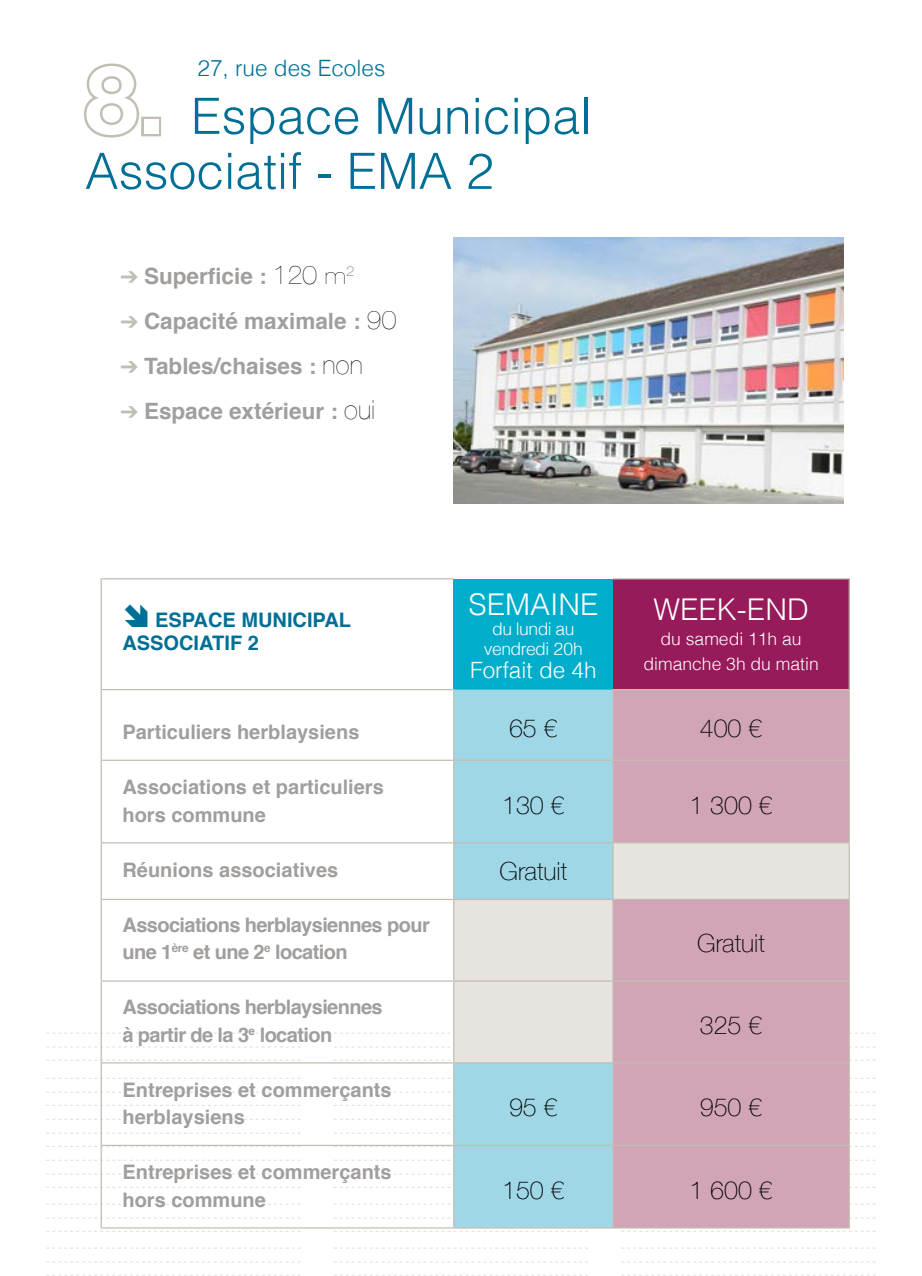
<style>
.page{position:relative;width:922px;height:1276px;background:#fff}
.page>*{position:absolute;margin:0;border:0;box-sizing:border-box;transform-origin:0 0}
.t1{font:300 50px/55px "Helvetica";color:#006f96}
.t2{font:300 30px "Helvetica";color:#fff}
.t3{font:100 25px "Helvetica Neue";color:#000}
.t4{font:700 22.5px "Helvetica";color:#a19e9c}
.t5{font:300 22.5px "Helvetica";color:#006f96}
.t6{font:300 22.5px "Helvetica";color:#fff}
.t7{font:700 20px/27.5px "Helvetica";color:#a19e9c}
.t8{font:700 20px/27.5px "Helvetica";letter-spacing:-.03em;color:#a19e9c}
.t9{font:700 20px/22.5px "Helvetica";color:#006f96}
.t10{font:300 17.5px/25px "Helvetica";color:#fff;text-align:center}
.t11{font:300 17.5px/20px "Helvetica";letter-spacing:-.03em;color:#fff;text-align:center}
.s1{font-family:"Helvetica Neue";font-weight:700;font-size:95px;color:#fff}
.s2{color:#c2beb3}
.s3{font-family:"Helvetica Neue";font-weight:200;font-size:26.25px;color:#000}
.s4{font-family:"Helvetica Neue";font-weight:900;font-stretch:expanded;color:#000}
</style>
<div class="page">
<svg style="left:46px;top:1078px;width:254px;height:1px"></svg>
<svg style="left:46px;top:1032px;width:254px;height:1px"></svg>
<svg style="left:47px;top:1203px;width:253px;height:1px"></svg>
<svg style="left:46px;top:1247px;width:254px;height:1px"></svg>
<svg style="left:46px;top:1173px;width:254px;height:1px"></svg>
<svg style="left:47px;top:1132px;width:253px;height:1px"></svg>
<svg style="left:47px;top:1091px;width:253px;height:1px"></svg>
<svg style="left:46px;top:1046px;width:254px;height:1px"></svg>
<svg style="left:46px;top:1217px;width:254px;height:1px"></svg>
<svg style="left:46px;top:1261px;width:254px;height:1px"></svg>
<svg style="left:46px;top:1187px;width:254px;height:1px"></svg>
<svg style="left:46px;top:1146px;width:254px;height:1px"></svg>
<svg style="left:46px;top:1105px;width:254px;height:1px"></svg>
<svg style="left:47px;top:1059px;width:253px;height:1px"></svg>
<svg style="left:47px;top:1230px;width:253px;height:1px"></svg>
<svg style="left:47px;top:1274px;width:253px;height:1px"></svg>
<svg style="left:334px;top:1078px;width:117px;height:1px"></svg>
<svg style="left:334px;top:1032px;width:116px;height:1px"></svg>
<svg style="left:334px;top:1203px;width:116px;height:1px"></svg>
<svg style="left:334px;top:1247px;width:254px;height:1px"></svg>
<svg style="left:334px;top:1173px;width:116px;height:1px"></svg>
<svg style="left:334px;top:1132px;width:116px;height:1px"></svg>
<svg style="left:334px;top:1091px;width:116px;height:1px"></svg>
<svg style="left:334px;top:1046px;width:116px;height:1px"></svg>
<svg style="left:334px;top:1217px;width:116px;height:1px"></svg>
<svg style="left:334px;top:1261px;width:254px;height:1px"></svg>
<svg style="left:334px;top:1187px;width:117px;height:1px"></svg>
<svg style="left:334px;top:1146px;width:117px;height:1px"></svg>
<svg style="left:334px;top:1105px;width:117px;height:1px"></svg>
<svg style="left:334px;top:1059px;width:116px;height:1px"></svg>
<svg style="left:334px;top:1230px;width:254px;height:1px"></svg>
<svg style="left:334px;top:1274px;width:254px;height:1px"></svg>
<svg style="left:849px;top:1078px;width:26px;height:1px"></svg>
<svg style="left:621px;top:1247px;width:254px;height:1px"></svg>
<svg style="left:849px;top:1046px;width:26px;height:1px"></svg>
<svg style="left:849px;top:1217px;width:26px;height:1px"></svg>
<svg style="left:621px;top:1261px;width:254px;height:1px"></svg>
<svg style="left:849px;top:1187px;width:26px;height:1px"></svg>
<svg style="left:849px;top:1146px;width:26px;height:1px"></svg>
<svg style="left:849px;top:1105px;width:26px;height:1px"></svg>
<svg style="left:622px;top:1230px;width:253px;height:1px"></svg>
<svg style="left:622px;top:1274px;width:253px;height:1px"></svg>
<svg style="left:84px;top:63px;width:58px;height:75px"></svg>
<div style="left:141px;top:117px;width:20px;height:19px;border:5px solid #c2beb3"></div>
<img style="left:453px;top:237px;width:390px;height:266px">
<div style="left:453px;top:579px;width:160px;height:110px;background:#00adca"></div>
<div style="left:613px;top:579px;width:236px;height:110px;background:#971a5a"></div>
<div style="left:454px;top:689px;width:158px;height:538px;background:#a0d7e7"></div>
<div style="left:613px;top:690px;width:235px;height:537px;background:#d1a4b7"></div>
<svg style="left:454px;top:843px;width:394px;height:219px;background:#d5c6ce"></svg>
<hr style="left:101px;top:578px;width:352px;height:1px;background:#c2beb3">
<hr style="left:101px;top:579px;width:1px;height:110px;background:#c2beb3">
<hr style="left:613px;top:578px;width:236px;height:1px;background:#c2beb3">
<hr style="left:848px;top:579px;width:1px;height:110px;background:#c2beb3">
<hr style="left:101px;top:689px;width:353px;height:1px;background:#c2beb3">
<hr style="left:101px;top:690px;width:1px;height:69px;background:#c2beb3">
<hr style="left:453px;top:690px;width:1px;height:69px;background:#c2beb3">
<hr style="left:612px;top:689px;width:237px;height:1px;background:#c2beb3">
<hr style="left:612px;top:690px;width:1px;height:69px;background:#c2beb3">
<hr style="left:848px;top:690px;width:1px;height:69px;background:#c2beb3">
<hr style="left:101px;top:759px;width:352px;height:2px;background:#c2beb3">
<hr style="left:101px;top:761px;width:1px;height:81px;background:#c2beb3">
<hr style="left:453px;top:759px;width:160px;height:2px;background:#c2beb3">
<hr style="left:453px;top:761px;width:1px;height:81px;background:#c2beb3">
<hr style="left:613px;top:759px;width:236px;height:2px;background:#c2beb3">
<hr style="left:612px;top:761px;width:1px;height:81px;background:#c2beb3">
<hr style="left:848px;top:761px;width:1px;height:81px;background:#c2beb3">
<hr style="left:101px;top:842px;width:352px;height:1px;background:#c2beb3">
<hr style="left:101px;top:843px;width:1px;height:56px;background:#c2beb3">
<hr style="left:453px;top:842px;width:160px;height:1px;background:#c2beb3">
<hr style="left:453px;top:843px;width:1px;height:56px;background:#c2beb3">
<hr style="left:101px;top:899px;width:352px;height:1px;background:#c2beb3">
<hr style="left:101px;top:900px;width:1px;height:80px;background:#c2beb3">
<hr style="left:848px;top:900px;width:1px;height:80px;background:#c2beb3">
<hr style="left:101px;top:980px;width:352px;height:1px;background:#c2beb3">
<hr style="left:101px;top:981px;width:1px;height:81px;background:#c2beb3">
<hr style="left:613px;top:980px;width:236px;height:1px;background:#c2beb3">
<hr style="left:848px;top:981px;width:1px;height:81px;background:#c2beb3">
<hr style="left:101px;top:1062px;width:352px;height:1px;background:#c2beb3">
<hr style="left:101px;top:1063px;width:1px;height:81px;background:#c2beb3">
<hr style="left:453px;top:1063px;width:1px;height:81px;background:#c2beb3">
<hr style="left:613px;top:1062px;width:236px;height:1px;background:#c2beb3">
<hr style="left:612px;top:1063px;width:1px;height:81px;background:#c2beb3">
<hr style="left:848px;top:1063px;width:1px;height:81px;background:#c2beb3">
<hr style="left:101px;top:1144px;width:352px;height:2px;background:#c2beb3">
<hr style="left:101px;top:1146px;width:1px;height:81px;background:#c2beb3">
<hr style="left:453px;top:1144px;width:160px;height:2px;background:#c2beb3">
<hr style="left:453px;top:1146px;width:1px;height:81px;background:#c2beb3">
<hr style="left:613px;top:1144px;width:236px;height:2px;background:#c2beb3">
<hr style="left:612px;top:1146px;width:1px;height:81px;background:#c2beb3">
<hr style="left:848px;top:1146px;width:1px;height:81px;background:#c2beb3">
<hr style="left:101px;top:1227px;width:352px;height:1px;background:#c2beb3">
<hr style="left:613px;top:1227px;width:236px;height:1px;background:#c2beb3">
<hr style="left:453px;top:900px;width:1px;height:80px;background:#c2beb3">
<hr style="left:453px;top:1227px;width:160px;height:1px;background:#c2beb3">
<hr style="left:453px;top:981px;width:1px;height:81px;background:#c2beb3">
<hr style="left:613px;top:842px;width:236px;height:1px;background:#c2beb3">
<hr style="left:612px;top:843px;width:1px;height:56px;background:#c2beb3">
<hr style="left:848px;top:843px;width:1px;height:56px;background:#c2beb3">
<hr style="left:613px;top:899px;width:236px;height:1px;background:#c2beb3">
<hr style="left:453px;top:899px;width:160px;height:1px;background:#c2beb3">
<hr style="left:612px;top:900px;width:1px;height:80px;background:#c2beb3">
<hr style="left:453px;top:980px;width:160px;height:1px;background:#c2beb3">
<hr style="left:612px;top:981px;width:1px;height:81px;background:#c2beb3">
<hr style="left:453px;top:1062px;width:160px;height:1px;background:#c2beb3">
<p class="t5" style="left:197px;top:49px;width:189px">27, rue des Ecoles</p>
<h1 class="t1" style="left:85px;top:85px;width:507px"><span class="s1">8.</span> Espace Municipal<br>Associatif - EMA 2</h1>
<p class="t4" style="left:120px;top:258px;width:235px"><span class="s2">➔</span> Superficie : <span class="s3">120</span> <span class="s4">m</span><sup>2</sup></p>
<p class="t4" style="left:120px;top:303px;width:277px"><span class="s2">➔</span> Capacité maximale : <span class="s3">90</span></p>
<p class="t4" style="left:120px;top:348px;width:244px"><span class="s2">➔</span> Tables/chaises : <span class="s3">non</span></p>
<p class="t4" style="left:120px;top:393px;width:256px"><span class="s2">➔</span> Espace extérieur : <span class="s3">oui</span></p>
<p class="t9" style="left:122px;top:609px;width:230px">➔ ESPACE MUNICIPAL<br>ASSOCIATIF 2</p>
<h2 class="t2" style="left:468px;top:579px;width:131px">SEMAINE</h2>
<p class="t11" style="left:484px;top:617px;width:100px">du lundi au vendredi 20h</p>
<p class="t6" style="left:470px;top:650px;width:128px">Forfait de 4h</p>
<h2 class="t2" style="left:653px;top:584px;width:156px">WEEK-END</h2>
<p class="t10" style="left:643px;top:625px;width:177px">du samedi 11h au dimanche 3h du matin</p>
<p class="t7" style="left:122px;top:718px;width:238px">Particuliers herblaysiens</p>
<p class="t3" style="left:509px;top:709px;width:50px">65 €</p>
<p class="t3" style="left:699px;top:709px;width:64px">400 €</p>
<p class="t7" style="left:122px;top:773px;width:263px">Associations et particuliers hors commune</p>
<p class="t3" style="left:502px;top:786px;width:64px">130 €</p>
<p class="t3" style="left:689px;top:786px;width:85px">1 300 €</p>
<p class="t7" style="left:122px;top:856px;width:217px">Réunions associatives</p>
<p class="t3" style="left:499px;top:852px;width:69px">Gratuit</p>
<p class="t8" style="left:122px;top:911px;width:309px">Associations herblaysiennes pour une 1<sup>ère</sup> et une 2<sup>e</sup> location</p>
<p class="t8" style="left:122px;top:993px;width:262px">Associations herblaysiennes à partir de la 3<sup>e</sup> location</p>
<p class="t3" style="left:697px;top:924px;width:69px">Gratuit</p>
<p class="t3" style="left:699px;top:1006px;width:64px">325 €</p>
<p class="t7" style="left:122px;top:1076px;width:270px">Entreprises et commerçants herblaysiens</p>
<p class="t7" style="left:122px;top:1158px;width:270px">Entreprises et commerçants hors commune</p>
<p class="t3" style="left:509px;top:1088px;width:50px">95 €</p>
<p class="t3" style="left:699px;top:1088px;width:64px">950 €</p>
<p class="t3" style="left:502px;top:1171px;width:64px">150 €</p>
<p class="t3" style="left:689px;top:1171px;width:85px">1 600 €</p>
</div>
